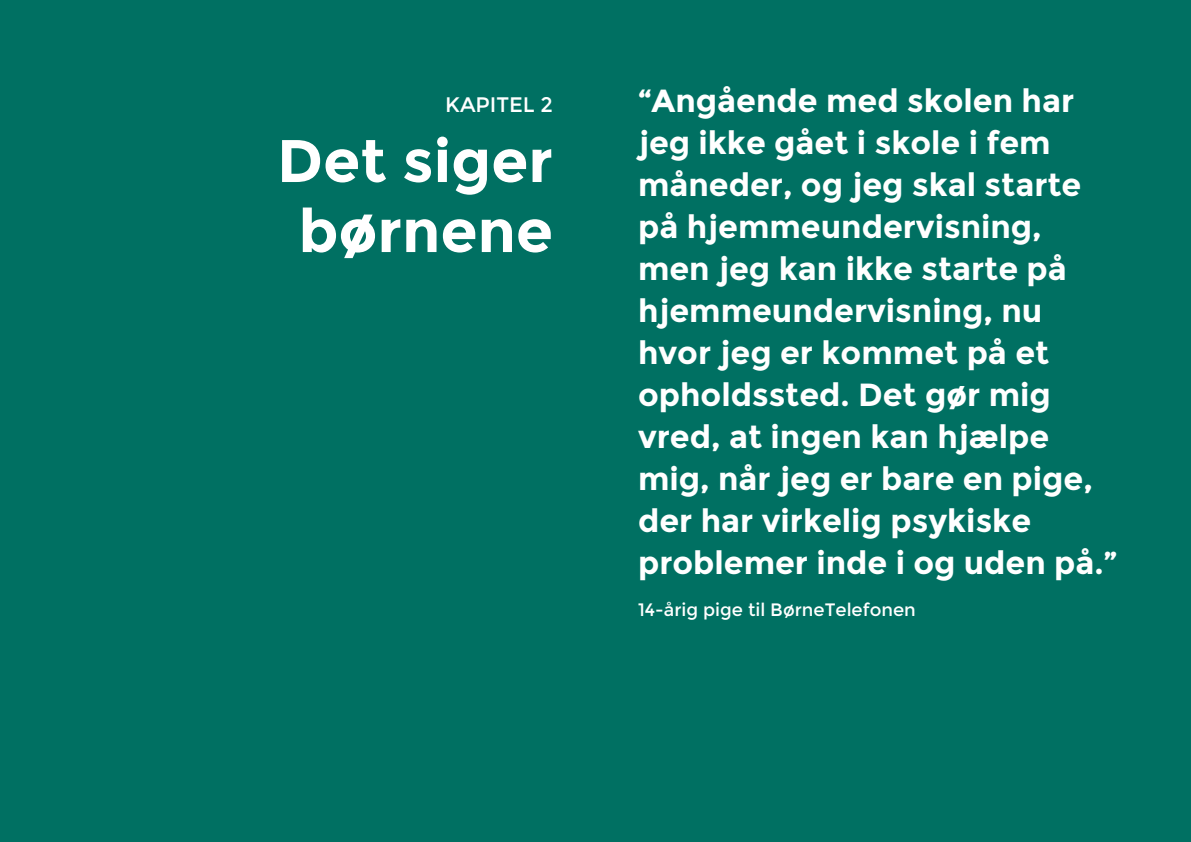
<style>
.page{position:relative;width:1191px;height:842px;background:#007062}
.page>*{position:absolute;margin:0;border:0;box-sizing:border-box;transform-origin:0 0}
.t1{font:700 60px/70px "Montserrat";color:#fff;text-align:center}
.t2{font:700 32px/42px "Montserrat";color:#fff}
.t3{font:21px "Montserrat";color:#fff}
.t4{font:18px "Montserrat";color:#fff}
</style>
<div class="page">
<p class="t3" style="left:445px;top:92px;width:109px">KAPITEL 2</p>
<h1 class="t1" style="left:277px;top:126px;width:277px">Det siger børnene</h1>
<p class="t2" style="left:638px;top:80px;width:481px">“Angående med skolen har jeg ikke gået i skole i fem måneder, og jeg skal starte på hjemmeundervisning, men jeg kan ikke starte på hjemmeundervisning, nu hvor jeg er kommet på et opholdssted. Det gør mig vred, at ingen kan hjælpe mig, når jeg er bare en pige, der har virkelig psykiske problemer inde i og uden på.”</p>
<p class="t4" style="left:638px;top:599px;width:279px">14-årig pige til BørneTelefonen</p>
</div>
